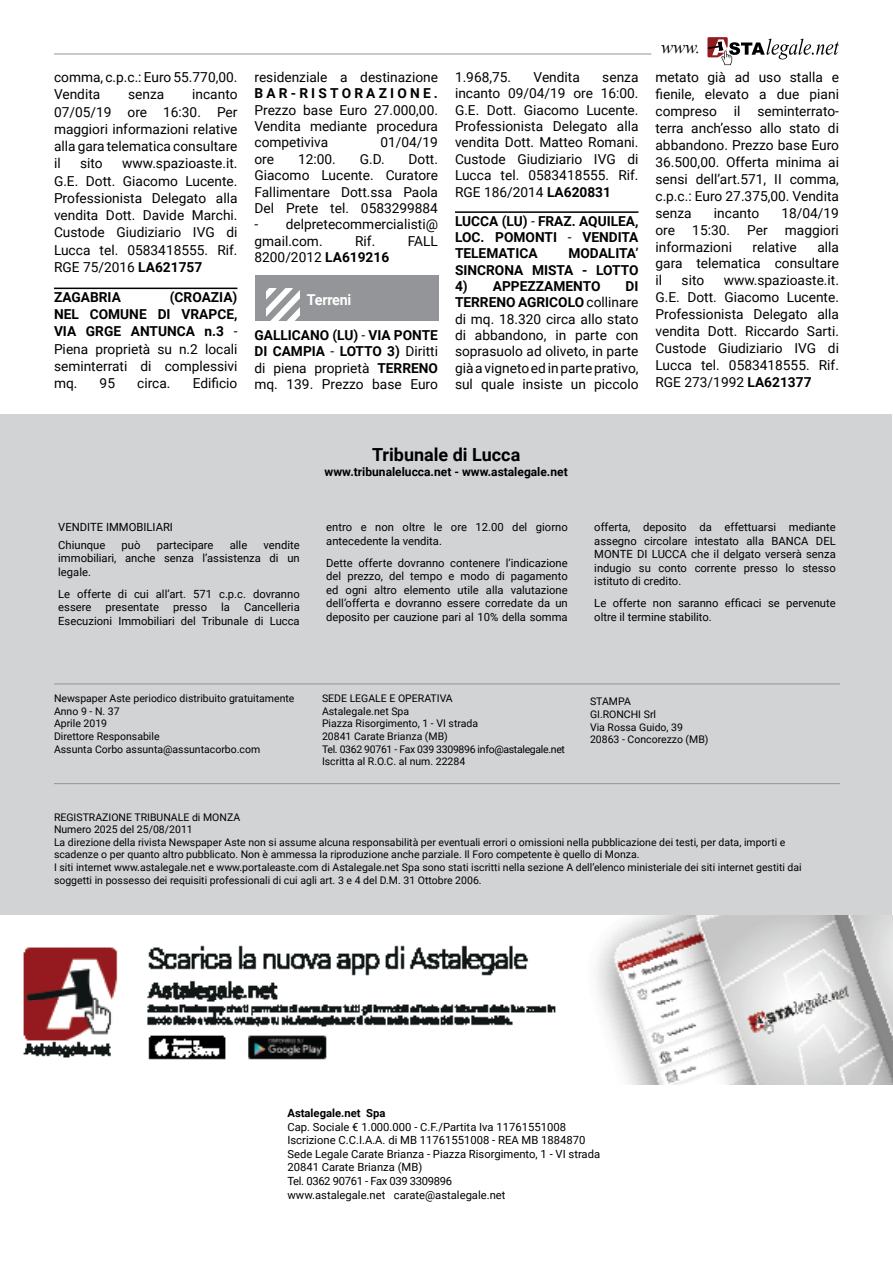
<style>
.page{position:relative;width:893px;height:1263px;background:#fff}
.page>*{position:absolute;margin:0;border:0;box-sizing:border-box;transform-origin:0 0}
.t1{font:700 18px "Roboto";color:#000}
.t2{font:italic 18px "Times New Roman";color:#000}
.t3{font:700 15px "Roboto";letter-spacing:-.02em;color:#fff;scale:.96 1}
.t4{font:13.65px/16.4px "Roboto";color:#000;text-align:justify}
.t5{font:700 13.65px/16.4px "Roboto";color:#000;text-align:justify}
.t6{font:700 13.65px "Roboto";letter-spacing:.235em;color:#000}
.t7{font:700 12px "Roboto";color:#000}
.t8{font:11.25px/13.5px "Roboto";color:#000}
.t9{font:700 11.25px "Roboto";color:#000}
.t10{font:10.5px/12.6px "Roboto";color:#000}
.s1{font-weight:700}
.s2{font-weight:400}
</style>
<div class="page">
<div style="left:0;top:415px;width:892px;height:504px;background:#d1d3d4"></div>
<hr style="left:54px;top:54px;width:597px;height:1px;background:#939598">
<hr style="left:54px;top:783px;width:786px;height:1px;background:#939598">
<hr style="left:54px;top:683px;width:786px;height:1px;background:#939598">
<svg style="left:707px;top:37px;width:132px;height:28px"></svg>
<img style="left:0;top:916px;width:893px;height:168px">
<hr style="left:892px;top:0;width:1px;height:449px;background:#f1f1f2">
<hr style="left:54px;top:288px;width:183px;height:1px;background:#000">
<hr style="left:455px;top:211px;width:183px;height:2px;background:#000">
<div style="left:255px;top:276px;width:183px;height:45px;background:#939598"></div>
<svg style="left:267px;top:288px;width:33px;height:33px"></svg>
<p class="t4" style="left:54px;top:68px;width:185px;line-height:17.2px">comma, c.p.c.: Euro 55.770,00.<br>Vendita</p>
<p class="t4" style="left:54px;top:85px;width:185px;line-height:17.2px;text-indent:138px">incanto 07/05/19 ore 16:30. Per maggiori informazioni relative alla gara telematica consultare il</p>
<p class="t4" style="left:128px;top:86px;width:38px">senza</p>
<p class="t4" style="left:54px;top:154px;width:185px;line-height:17.2px;text-indent:68px">www.spazioaste.it.<br>G.E. Dott. Giacomo Lucente.<br>Professionista Delegato alla vendita Dott. Davide Marchi.<br>Custode Giudiziario IVG di Lucca tel. 0583418555. Rif.<br>RGE 75/2016 <span class="s1">LA621757</span></p>
<p class="t5" style="left:54px;top:288px;width:68px">ZAGABRIA</p>
<p class="t4" style="left:80px;top:155px;width:24px">sito</p>
<p class="t4" style="left:54px;top:288px;width:185px;line-height:17.2px;text-indent:116px"><span class="s1">(CROAZIA)<br>NEL COMUNE DI VRAPCE, VIA GRGE ANTUNCA n.3</span> - Piena proprietà su n.2 locali seminterrati di complessivi mq. 95</p>
<p class="t4" style="left:137px;top:375px;width:35px">circa.</p>
<p class="t4" style="left:193px;top:375px;width:46px">Edificio</p>
<p class="t4" style="left:254px;top:69px;width:185px">residenziale a destinazione</p>
<p class="t6" style="left:254px;top:84px;width:185px">BAR-RISTORAZIONE.</p>
<p class="t4" style="left:254px;top:101px;width:185px">Prezzo base Euro 27.000,00.<br>Vendita mediante procedura competiviva</p>
<p class="t4" style="left:380px;top:134px;width:59px">01/04/19</p>
<p class="t4" style="left:254px;top:150px;width:21px">ore</p>
<p class="t4" style="left:298px;top:150px;width:39px">12:00.</p>
<p class="t4" style="left:360px;top:150px;width:26px">G.D.</p>
<p class="t4" style="left:254px;top:150px;width:185px;text-indent:154px">Dott.<br>Giacomo Lucente. Curatore Fallimentare Dott.ssa Paola Del Prete tel. 0583299884</p>
<p class="t4" style="left:254px;top:216px;width:185px">- delpretecommercialisti@ gmail.com.</p>
<p class="t4" style="left:355px;top:232px;width:22px">Rif.</p>
<p class="t4" style="left:408px;top:232px;width:32px">FALL</p>
<p class="t4" style="left:254px;top:248px;width:136px">8200/2012 <span class="s1">LA619216</span></p>
<p class="t3" style="left:307px;top:290px;width:48px">Terreni</p>
<p class="t4" style="left:254px;top:327px;width:185px"><span class="s1">GALLICANO (LU)</span> - <span class="s1">VIA PONTE DI CAMPIA</span> - <span class="s1">LOTTO 3)</span> Diritti di piena proprietà <span class="s1">TERRENO </span>mq. 139. Prezzo base Euro</p>
<p class="t4" style="left:455px;top:69px;width:58px">1.968,75.</p>
<p class="t4" style="left:534px;top:69px;width:48px">Vendita</p>
<p class="t4" style="left:455px;top:69px;width:185px;text-indent:147px">senza incanto 09/04/19 ore 16:00.<br>G.E. Dott. Giacomo Lucente.<br>Professionista Delegato alla vendita Dott. Matteo Romani.<br>Custode Giudiziario IVG di Lucca tel. 0583418555. Rif.<br>RGE 186/2014 <span class="s1">LA620831</span></p>
<p class="t5" style="left:455px;top:212px;width:185px">LUCCA (LU) <span class="s2">-</span> FRAZ. AQUILEA, LOC. POMONTI <span class="s2">-</span> VENDITA TELEMATICA</p>
<p class="t5" style="left:455px;top:245px;width:185px;text-align:right">MODALITA’<br>SINCRONA MISTA - LOTTO</p>
<p class="t5" style="left:455px;top:277px;width:147px">4) APPEZZAMENTO</p>
<p class="t4" style="left:455px;top:277px;width:185px;text-indent:171px"><span class="s1">DI TERRENO AGRICOLO</span> collinare di mq. 18.320 circa allo stato di abbandono, in parte con soprasuolo ad oliveto, in parte già a vigneto ed in parte prativo, sul quale insiste un piccolo</p>
<h1 class="t2" style="left:661px;top:35px;width:41px">www.</h1>
<p class="t4" style="left:655px;top:68px;width:185px;line-height:17px">metato già ad uso stalla e fienile, elevato a due piani compreso il seminterrato&shy;terra anch’esso allo stato di abbandono. Prezzo base Euro 36.500,00. Offerta minima ai sensi dell’art.571, II comma, c.p.c.: Euro 27.375,00. Vendita senza</p>
<p class="t4" style="left:714px;top:204px;width:47px">incanto</p>
<p class="t4" style="left:781px;top:204px;width:59px">18/04/19</p>
<p class="t4" style="left:655px;top:221px;width:21px">ore</p>
<p class="t4" style="left:692px;top:221px;width:39px">15:30.</p>
<p class="t4" style="left:747px;top:221px;width:22px">Per</p>
<p class="t4" style="left:785px;top:221px;width:56px">maggiori</p>
<p class="t4" style="left:655px;top:238px;width:78px">informazioni</p>
<p class="t4" style="left:753px;top:238px;width:46px">relative</p>
<p class="t4" style="left:655px;top:238px;width:185px;line-height:17px;text-indent:162px">alla gara telematica consultare il</p>
<p class="t4" style="left:655px;top:272px;width:185px;line-height:17px;text-indent:68px">www.spazioaste.it.<br>G.E. Dott. Giacomo Lucente.<br>Professionista Delegato alla vendita Dott. Riccardo Sarti.<br>Custode Giudiziario IVG di Lucca tel. 0583418555. Rif.<br>RGE 273/1992 <span class="s1">LA621377</span></p>
<p class="t4" style="left:682px;top:272px;width:24px">sito</p>
<h1 class="t1" style="left:372px;top:442px;width:150px">Tribunale di Lucca</h1>
<p class="t7" style="left:325px;top:464px;width:245px">www.tribunalelucca.net - www.astalegale.net</p>
<p class="t8" style="left:58px;top:518px;width:116px;line-height:17.7px">VENDITE IMMOBILIARI<br>Chiunque</p>
<p class="t8" style="left:58px;top:538px;width:243px;text-align:justify;text-indent:205px">vendite immobiliari, anche senza l’assistenza di un legale.</p>
<p class="t8" style="left:58px;top:587px;width:243px">Le offerte di cui all’art. 571 c.p.c. dovranno essere</p>
<p class="t8" style="left:122px;top:538px;width:20px">può</p>
<p class="t8" style="left:157px;top:538px;width:58px">partecipare</p>
<p class="t8" style="left:230px;top:538px;width:19px">alle</p>
<p class="t8" style="left:58px;top:600px;width:243px;text-align:right">Cancelleria<br>Esecuzioni Immobiliari del Tribunale di Lucca</p>
<p class="t8" style="left:106px;top:600px;width:55px">presentate</p>
<p class="t8" style="left:173px;top:600px;width:35px">presso</p>
<p class="t8" style="left:221px;top:600px;width:10px">la</p>
<p class="t8" style="left:326px;top:520px;width:243px">entro e non oltre le ore 12.00 del giorno antecedente la vendita.</p>
<p class="t8" style="left:326px;top:555px;width:243px;text-align:justify">Dette offerte dovranno contenere l’indicazione del prezzo, del tempo e modo di pagamento ed ogni altro elemento utile alla valutazione dell’offerta e dovranno essere corredate da un deposito per cauzione pari al 10% della somma</p>
<p class="t8" style="left:594px;top:520px;width:243px;text-align:justify">offerta, deposito da effettuarsi mediante assegno circolare intestato alla BANCA DEL MONTE DI LUCCA che il delgato verserà senza indugio su conto corrente presso lo stesso istituto di credito.</p>
<p class="t8" style="left:594px;top:596px;width:243px">Le offerte non saranno efficaci se pervenute oltre il termine stabilito.</p>
<p class="t10" style="left:54px;top:692px;width:242px">Newspaper Aste periodico distribuito gratuitamente<br>Anno 9 - N. 37<br>Aprile 2019<br>Direttore Responsabile<br>Assunta Corbo assunta@assuntacorbo.com</p>
<p class="t10" style="left:322px;top:692px;width:245px">SEDE LEGALE E OPERATIVA<br>Astalegale.net Spa<br>Piazza Risorgimento, 1 - VI strada<br>20841 Carate Brianza (MB)<br>Tel. 0362 90761 - Fax 039 3309896 info@astalegale.net<br>Iscritta al R.O.C. al num. 22284</p>
<p class="t10" style="left:590px;top:695px;width:120px">STAMPA<br>GI.RONCHI Srl<br>Via Rossa Guido, 39<br>20863 - Concorezzo (MB)</p>
<p class="t10" style="left:54px;top:810px;width:749px">REGISTRAZIONE TRIBUNALE di MONZA<br>Numero 2025 del 25/08/2011<br>La direzione della rivista Newspaper Aste non si assume alcuna responsabilità per eventuali errori o omissioni nella pubblicazione dei testi, per data, importi e scadenze o per quanto altro pubblicato. Non è ammessa la riproduzione anche parziale. Il Foro competente è quello di Monza.<br>I siti internet www.astalegale.net e www.portaleaste.com di Astalegale.net Spa sono stati iscritti nella sezione A dell’elenco ministeriale dei siti internet gestiti dai soggetti in possesso dei requisiti professionali di cui agli art. 3 e 4 del D.M. 31 Ottobre 2006.</p>
<p class="t9" style="left:287px;top:1105px;width:100px">Astalegale.net Spa</p>
<p class="t8" style="left:287px;top:1119px;width:314px">Cap. Sociale € 1.000.000 - C.F./Partita Iva 11761551008<br>Iscrizione C.C.I.A.A. di MB 11761551008 - REA MB 1884870<br>Sede Legale Carate Brianza - Piazza Risorgimento, 1 - VI strada 20841 Carate Brianza (MB)<br>Tel. 0362 90761 - Fax 039 3309896<br>www.astalegale.net carate@astalegale.net</p>
</div>
